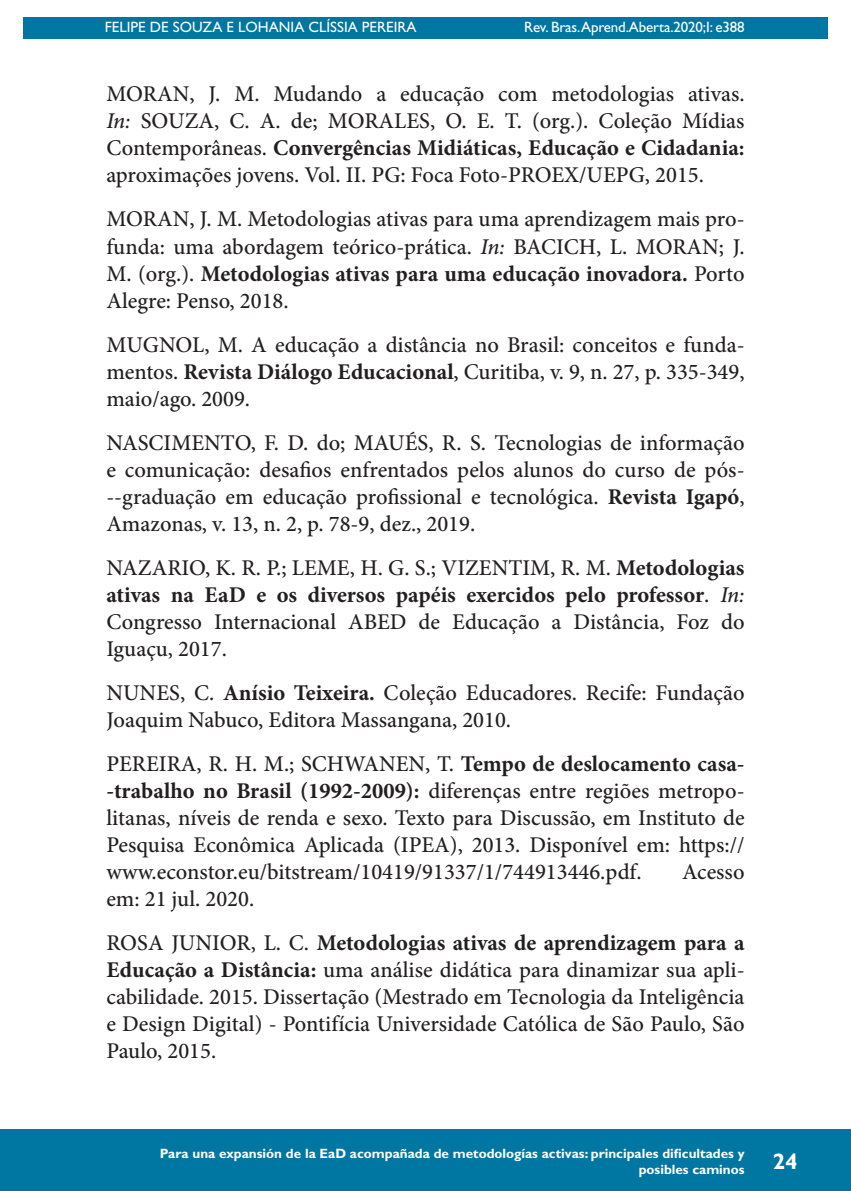
<style>
.page{position:relative;width:851px;height:1191px;background:#fff}
.page>*{position:absolute;margin:0;border:0;box-sizing:border-box;transform-origin:0 0}
.Referências{font:500 22.5px/27px "Minion Pro";color:#231f20;text-align:justify}
.t1{font:700 22.5px "Gill Sans Std";color:#fff}
.t2{font:15px "Gill Sans Std";color:#fff}
.t3{font:700 13.5px/16.2px "Gill Sans Std";color:#fff;text-align:right}
.s1{font-style:italic}
.s2{font-weight:700}
</style>
<div class="page">
<hr style="left:104px;top:0;width:1px;height:467px;background:#0076a3">
<div style="left:23px;top:17px;width:804px;height:21px;background:#0076a3"></div>
<div style="left:0;top:1129px;width:850px;height:62px;background:#0076a3"></div>
<p class="t2" style="left:105px;top:18px;width:313px">FELIPE DE SOUZA E LOHANIA CLÍSSIA PEREIRA</p>
<p class="t2" style="left:524px;top:18px;width:222px">Rev. Bras.Aprend.Aberta.2020;I: e388</p>
<p class="Referências" style="left:106px;top:81px;width:639px">MORAN, J. M. Mudando a educação com metodologias ativas.<br><span class="s1">In:</span> SOUZA, C. A. de; MORALES, O. E. T. (org.). Coleção Mídias Contemporâneas. <span class="s2">Convergências Midiáticas, Educação e Cidadania: </span>aproximações jovens. Vol. II. PG: Foca Foto-PROEX/UEPG, 2015.</p>
<p class="Referências" style="left:106px;top:206px;width:639px">MORAN, J. M. Metodologias ativas para uma aprendizagem mais pro&shy;funda: uma abordagem teórico-prática. <span class="s1">In:</span> BACICH, L. MORAN; J.<br>M. (org.). <span class="s2">Metodologias ativas para uma educação inovadora.</span> Porto Alegre: Penso, 2018.</p>
<p class="Referências" style="left:106px;top:331px;width:639px">MUGNOL, M. A educação a distância no Brasil: conceitos e funda&shy;mentos. <span class="s2">Revista Diálogo Educacional</span>, Curitiba, v. 9, n. 27, p. 335-349, maio/ago. 2009.</p>
<p class="Referências" style="left:106px;top:429px;width:639px">NASCIMENTO, F. D. do; MAUÉS, R. S. Tecnologias de informação e comunicação: desafios enfrentados pelos alunos do curso de pós---graduação em educação profissional e tecnológica. <span class="s2">Revista Igapó</span>, Amazonas, v. 13, n. 2, p. 78-9, dez., 2019.</p>
<p class="Referências" style="left:106px;top:554px;width:639px">NAZARIO, K. R. P.; LEME, H. G. S.; VIZENTIM, R. M. <span class="s2">Metodologias ativas na EaD e os diversos papéis exercidos pelo professor</span>. <span class="s1">In:<br></span>Congresso Internacional ABED de Educação a Distância, Foz do Iguaçu, 2017.</p>
<p class="Referências" style="left:106px;top:679px;width:639px">NUNES, C. <span class="s2">Anísio Teixeira.</span> Coleção Educadores. Recife: Fundação<br>Joaquim Nabuco, Editora Massangana, 2010.</p>
<p class="Referências" style="left:106px;top:750px;width:639px">PEREIRA, R. H. M.; SCHWANEN, T. <span class="s2">Tempo de deslocamento casa--trabalho no Brasil (1992-2009):</span> diferenças entre regiões metropo&shy;litanas, níveis de renda e sexo. Texto para Discussão, em Instituto de Pesquisa Econômica Aplicada (IPEA), 2013. Disponível em: https:// www.econstor.eu/bitstream/10419/91337/1/744913446.pdf.</p>
<p class="Referências" style="left:682px;top:858px;width:64px">Acesso</p>
<p class="Referências" style="left:106px;top:885px;width:149px">em: 21 jul. 2020.</p>
<p class="Referências" style="left:106px;top:929px;width:639px">ROSA JUNIOR, L. C. <span class="s2">Metodologias ativas de aprendizagem para a Educação a Distância:</span> uma análise didática para dinamizar sua apli&shy;cabilidade. 2015. Dissertação (Mestrado em Tecnologia da Inteligência e Design Digital) - Pontifícia Universidade Católica de São Paulo, São Paulo, 2015.</p>
<p class="t3" style="left:160px;top:1145px;width:586px">Para una expansión de la EaD acompañada de metodologías activas: principales dificultades y posibles caminos</p>
<p class="t1" style="left:772px;top:1148px;width:26px">24</p>
</div>
